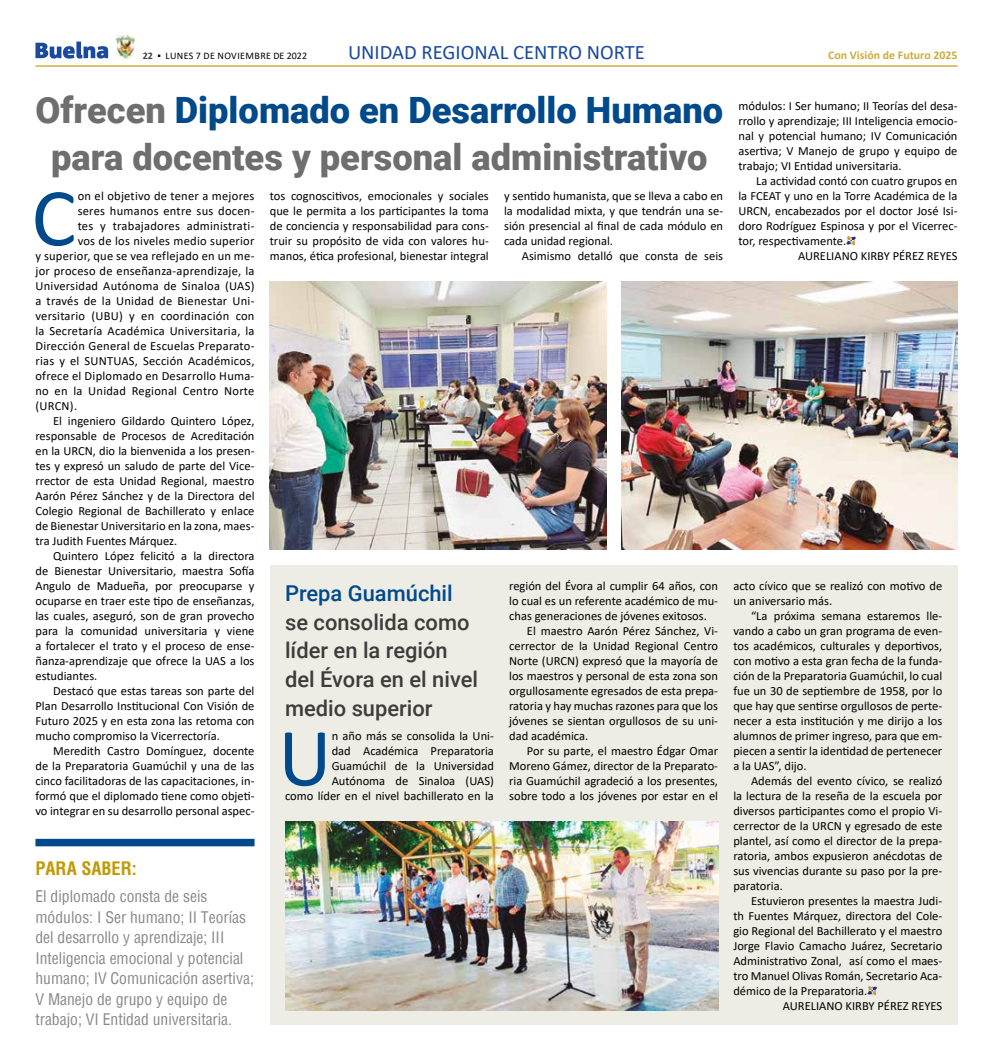
<style>
.page{position:relative;width:993px;height:1063px;background:#fff}
.page>*{position:absolute;margin:0;border:0;box-sizing:border-box;transform-origin:0 0}
.t1{font:83.38px "Calibri";color:#00498b}
.t2{font:900 36.25px/47.5px "Roboto";color:#6d6e6d;text-align:center}
.t3{font:500 21.88px/28.8px "Roboto";color:#3c3c3b}
.t4{font:500 21.88px "Roboto";color:#00498b}
.t5{font:20.62px "Calibri";color:#1a499f}
.t6{font:700 condensed 18.12px "Helvetica";color:#c09907}
.t7{font:condensed 15.62px/20.5px "Helvetica";color:#878787}
.t8{font:12.5px/15px "Calibri";color:#000;text-align:justify}
.t9{font:12.5px "Calibri";letter-spacing:.02em;color:#000}
.t10{font:700 11.88px "Calibri";color:#ceab3b}
.t11{font:10px "Calibri";letter-spacing:.04em;color:#000}
.s1{font-weight:700;color:#3c3c3b}
.s2{color:#00498b}
</style>
<div class="page">
<hr style="left:35px;top:65px;width:922px;height:2px;background:#c7a11d">
<svg style="left:35px;top:42px;width:73px;height:17px"></svg>
<img style="left:117px;top:35px;width:18px;height:24px">
<div style="left:270px;top:566px;width:687px;height:459px;background:#edece5"></div>
<svg style="left:867px;top:986px;width:9px;height:9px"></svg>
<img style="left:285px;top:822px;width:432px;height:188px">
<div style="left:35px;top:839px;width:219px;height:7px;background:#00498b"></div>
<svg style="left:846px;top:236px;width:9px;height:9px"></svg>
<img style="left:270px;top:282px;width:336px;height:267px">
<img style="left:621px;top:282px;width:336px;height:267px">
<p class="t11" style="left:143px;top:48px;width:166px"><span class="s1">22</span> ▪ LUNES 7 DE NOVIEMBRE DE 2022</p>
<h3 class="t5" style="left:348px;top:37px;width:298px">UNIDAD REGIONAL CENTRO NORTE</h3>
<p class="t10" style="left:827px;top:46px;width:131px">Con Visión de Futuro 2025</p>
<h2 class="t2" style="left:35px;top:85px;width:689px">Ofrecen <span class="s2">Diplomado en Desarrollo Humano </span>para docentes y personal administrativo</h2>
<h1 class="t1" style="left:31px;top:160px;width:46px">C</h1>
<p class="t9" style="left:78px;top:188px;width:178px">on el objetivo de tener a mejores</p>
<p class="t9" style="left:78px;top:203px;width:178px">seres humanos entre sus docen-</p>
<p class="t9" style="left:78px;top:218px;width:178px">tes y trabajadores administrati-</p>
<p class="t9" style="left:78px;top:233px;width:178px">vos de los niveles medio superior</p>
<p class="t9" style="left:35px;top:248px;width:220px">y superior, que se vea reflejado en un me-</p>
<p class="t9" style="left:35px;top:263px;width:220px">jor proceso de enseñanza-aprendizaje, la</p>
<p class="t9" style="left:35px;top:278px;width:220px">Universidad Autónoma de Sinaloa (UAS)</p>
<p class="t9" style="left:35px;top:293px;width:220px">a través de la Unidad de Bienestar Uni-</p>
<p class="t9" style="left:35px;top:308px;width:220px">versitario (UBU) y en coordinación con</p>
<p class="t9" style="left:35px;top:323px;width:220px">la Secretaría Académica Universitaria, la</p>
<p class="t9" style="left:35px;top:338px;width:220px">Dirección General de Escuelas Preparato-</p>
<p class="t9" style="left:35px;top:353px;width:220px">rias y el SUNTUAS, Sección Académicos,</p>
<p class="t9" style="left:35px;top:368px;width:220px">ofrece el Diplomado en Desarrollo Huma-</p>
<p class="t9" style="left:35px;top:383px;width:220px">no en la Unidad Regional Centro Norte</p>
<p class="t8" style="left:35px;top:398px;width:43px">(URCN).</p>
<p class="t8" style="left:53px;top:413px;width:203px">El ingeniero Gildardo Quintero López,</p>
<p class="t8" style="left:35px;top:428px;width:220px">responsable de Procesos de Acreditación</p>
<p class="t8" style="left:35px;top:443px;width:220px">en la URCN, dio la bienvenida a los presen-</p>
<p class="t8" style="left:35px;top:458px;width:220px">tes y expresó un saludo de parte del Vice-</p>
<p class="t8" style="left:35px;top:473px;width:220px">rrector de esta Unidad Regional, maestro</p>
<p class="t8" style="left:35px;top:488px;width:220px">Aarón Pérez Sánchez y de la Directora del</p>
<p class="t8" style="left:35px;top:503px;width:220px">Colegio Regional de Bachillerato y enlace</p>
<p class="t8" style="left:35px;top:518px;width:220px">de Bienestar Universitario en la zona, maes-</p>
<p class="t8" style="left:35px;top:533px;width:143px">tra Judith Fuentes Márquez.</p>
<p class="t8" style="left:53px;top:548px;width:203px">Quintero López felicitó a la directora</p>
<p class="t8" style="left:35px;top:563px;width:220px">de Bienestar Universitario, maestra Sofía</p>
<p class="t8" style="left:35px;top:578px;width:220px">Angulo de Madueña, por preocuparse y</p>
<p class="t8" style="left:35px;top:593px;width:220px">ocuparse en traer este tipo de enseñanzas,</p>
<p class="t8" style="left:35px;top:608px;width:220px">las cuales, aseguró, son de gran provecho</p>
<p class="t8" style="left:35px;top:623px;width:220px">para la comunidad universitaria y viene</p>
<p class="t8" style="left:35px;top:638px;width:220px">a fortalecer el trato y el proceso de ense-</p>
<p class="t8" style="left:35px;top:653px;width:220px">ñanza-aprendizaje que ofrece la UAS a los</p>
<p class="t8" style="left:35px;top:668px;width:63px">estudiantes.</p>
<p class="t8" style="left:53px;top:683px;width:203px">Destacó que estas tareas son parte del</p>
<p class="t8" style="left:35px;top:698px;width:220px">Plan Desarrollo Institucional Con Visión de</p>
<p class="t8" style="left:35px;top:713px;width:220px">Futuro 2025 y en esta zona las retoma con</p>
<p class="t8" style="left:35px;top:728px;width:186px">mucho compromiso la Vicerrectoría.</p>
<p class="t8" style="left:53px;top:743px;width:203px">Meredith Castro Domínguez, docente</p>
<p class="t8" style="left:35px;top:758px;width:220px">de la Preparatoria Guamúchil y una de las</p>
<p class="t8" style="left:35px;top:773px;width:220px">cinco facilitadoras de las capacitaciones, in-</p>
<p class="t8" style="left:35px;top:788px;width:220px">formó que el diplomado tiene como objeti-</p>
<p class="t8" style="left:35px;top:803px;width:220px">vo integrar en su desarrollo personal aspec-</p>
<p class="t8" style="left:270px;top:188px;width:220px">tos cognoscitivos, emocionales y sociales que le permita a los participantes la toma de conciencia y responsabilidad para cons&shy;truir su propósito de vida con valores hu&shy;manos, ética profesional, bienestar integral</p>
<p class="t8" style="left:504px;top:188px;width:220px">y sentido humanista, que se lleva a cabo en la modalidad mixta, y que tendrán una se&shy;sión presencial al final de cada módulo en cada unidad regional.</p>
<p class="t8" style="left:521px;top:248px;width:203px">Asimismo detalló que consta de seis</p>
<h3 class="t4" style="left:285px;top:578px;width:169px">Prepa Guamúchil</h3>
<h3 class="t3" style="left:285px;top:607px;width:194px">se consolida como líder en la región del Évora en el nivel medio superior</h3>
<p class="t8" style="left:285px;top:728px;width:210px;text-align:right">n año más se consolida la Uni-<br>dad Académica Preparatoria<br>Guamúchil de la Universidad<br>Autónoma de Sinaloa (UAS)<br>como líder en el nivel bachillerato en la</p>
<h1 class="t1" style="left:278px;top:700px;width:55px">U</h1>
<p class="t8" style="left:509px;top:578px;width:210px">región del Évora al cumplir 64 años, con</p>
<p class="t8" style="left:509px;top:593px;width:210px">lo cual es un referente académico de mu-</p>
<p class="t8" style="left:509px;top:608px;width:199px">chas generaciones de jóvenes exitosos.</p>
<p class="t8" style="left:526px;top:623px;width:193px">El maestro Aarón Pérez Sánchez, Vi-</p>
<p class="t8" style="left:509px;top:638px;width:210px">cerrector de la Unidad Regional Centro</p>
<p class="t8" style="left:509px;top:653px;width:210px">Norte (URCN) expresó que la mayoría de</p>
<p class="t8" style="left:509px;top:668px;width:210px">los maestros y personal de esta zona son</p>
<p class="t8" style="left:509px;top:683px;width:210px">orgullosamente egresados de esta prepa-</p>
<p class="t8" style="left:509px;top:698px;width:210px">ratoria y hay muchas razones para que los</p>
<p class="t8" style="left:509px;top:713px;width:210px">jóvenes se sientan orgullosos de su uni-</p>
<p class="t8" style="left:509px;top:728px;width:81px">dad académica.</p>
<p class="t8" style="left:526px;top:743px;width:193px">Por su parte, el maestro Édgar Omar</p>
<p class="t8" style="left:509px;top:758px;width:210px">Moreno Gámez, director de la Preparato-</p>
<p class="t8" style="left:509px;top:773px;width:210px">ria Guamúchil agradeció a los presentes,</p>
<p class="t8" style="left:509px;top:788px;width:210px">sobre todo a los jóvenes por estar en el</p>
<h3 class="t6" style="left:35px;top:856px;width:103px">PARA SABER:</h3>
<p class="t7" style="left:35px;top:886px;width:220px">El diplomado consta de seis módulos: I Ser humano; II Teorías del desarrollo y aprendizaje; III<br>Inteligencia emocional y potencial humano; IV Comunicación asertiva;<br>V Manejo de grupo y equipo de trabajo; VI Entidad universitaria.</p>
<p class="t8" style="left:738px;top:98px;width:220px">módulos: I Ser humano; II Teorías del desa&shy;rrollo y aprendizaje; III Inteligencia emocio&shy;nal y potencial humano; IV Comunicación asertiva; V Manejo de grupo y equipo de trabajo; VI Entidad universitaria.</p>
<p class="t8" style="left:756px;top:173px;width:203px">La actividad contó con cuatro grupos en</p>
<p class="t8" style="left:738px;top:188px;width:220px">la FCEAT y uno en la Torre Académica de la</p>
<p class="t8" style="left:738px;top:203px;width:220px">URCN, encabezados por el doctor José Isi-</p>
<p class="t8" style="left:738px;top:218px;width:220px">doro Rodríguez Espinosa y por el Vicerrec-</p>
<p class="t8" style="left:738px;top:233px;width:109px">tor, respectivamente.</p>
<p class="t8" style="left:797px;top:248px;width:161px">AURELIANO KIRBY PÉREZ REYES</p>
<p class="t8" style="left:733px;top:578px;width:210px">acto cívico que se realizó con motivo de un aniversario más.</p>
<p class="t8" style="left:733px;top:608px;width:210px;text-indent:18px">“La próxima semana estaremos lle&shy;vando a cabo un gran programa de even&shy;tos académicos, culturales y deportivos, con motivo a esta gran fecha de la funda&shy;ción de la Preparatoria Guamúchil, lo cual fue un 30 de septiembre de 1958, por lo que hay que sentirse orgullosos de perte&shy;necer a esta institución y me dirijo a los alumnos de primer ingreso, para que em&shy;piecen a sentir la identidad de pertenecer a la UAS”, dijo.</p>
<p class="t8" style="left:733px;top:773px;width:210px;text-indent:18px">Además del evento cívico, se realizó la lectura de la reseña de la escuela por diversos participantes como el propio Vi&shy;cerrector de la URCN y egresado de este plantel, así como el director de la prepa&shy;ratoria, ambos expusieron anécdotas de sus vivencias durante su paso por la pre&shy;paratoria.</p>
<p class="t8" style="left:733px;top:893px;width:210px;text-indent:18px">Estuvieron presentes la maestra Judi&shy;th Fuentes Márquez, directora del Cole&shy;gio Regional del Bachillerato y el maestro Jorge Flavio Camacho Juárez, Secretario Administrativo Zonal, así como el maes&shy;tro Manuel Olivas Román, Secretario Aca&shy;démico de la Preparatoria.</p>
<p class="t8" style="left:782px;top:998px;width:161px">AURELIANO KIRBY PÉREZ REYES</p>
</div>
